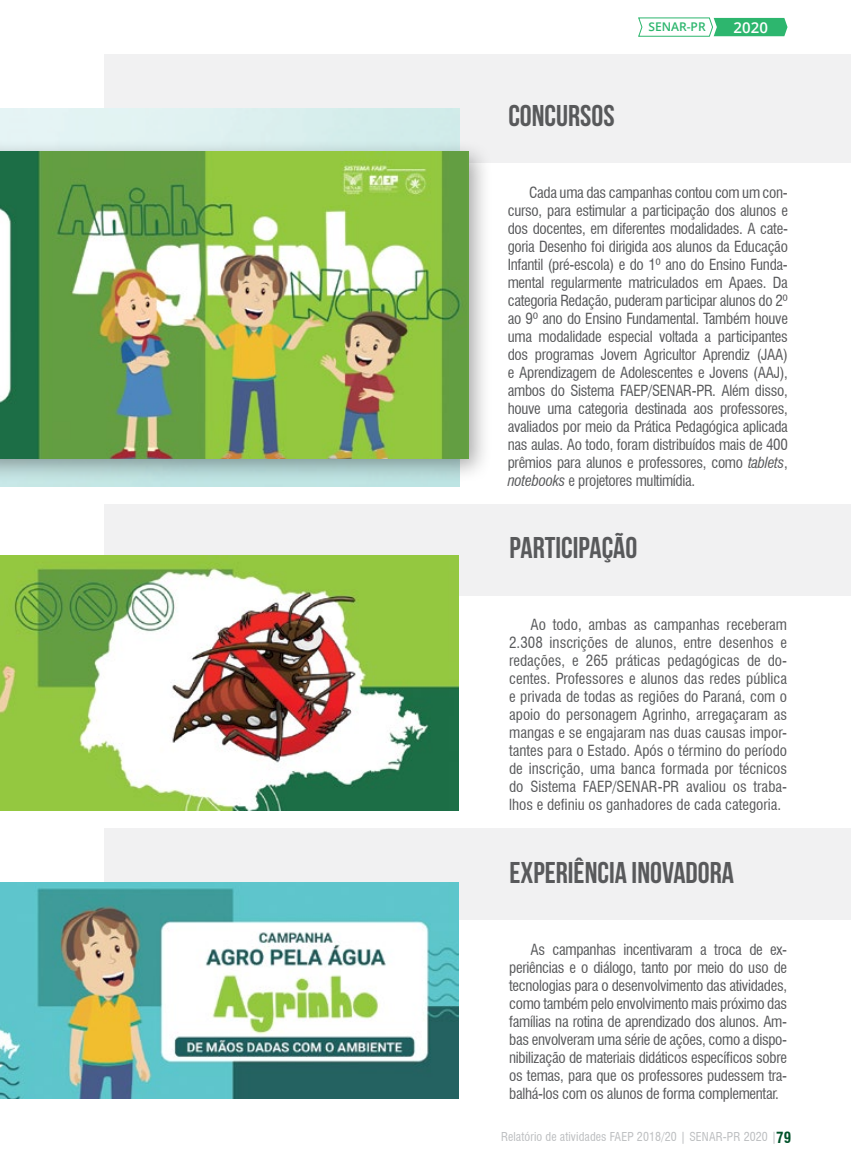
<style>
.page{position:relative;width:851px;height:1170px;background:#fff}
.page>*{position:absolute;margin:0;border:0;box-sizing:border-box;transform-origin:0 0}
.t1{font:700 30px "Bebas Neue";color:#58595b}
.t2{font:condensed 15px/18px "Swiss 721 BT";letter-spacing:-.02em;color:#58595b;text-align:justify}
.t3{font:600 15px "Open Sans";color:#fff}
.t4{font:condensed 12px "Swiss 721 BT";letter-spacing:.01em;color:#bcbec0}
.t5{font:600 12px "Open Sans";color:#2db66e}
.s1{font-style:italic}
.s2{font-weight:700;font-size:15px;color:#00522a}
</style>
<div class="page">
<div style="left:104px;top:828px;width:746px;height:92px;background:#f1f1f2"></div>
<svg style="left:104px;top:54px;width:746px;height:108px;fill:#f1f1f2"></svg>
<div style="left:104px;top:504px;width:746px;height:92px;background:#f1f1f2"></div>
<div style="left:0;top:138px;width:493px;height:346px;background:#000;opacity:.35"></div>
<img style="left:0;top:152px;width:468px;height:306px">
<img style="left:0;top:555px;width:458px;height:255px">
<img style="left:0;top:882px;width:458px;height:216px">
<svg style="left:638px;top:17px;width:149px;height:20px"></svg>
<h1 class="t1" style="left:508px;top:99px;width:108px">CONCURSOS</h1>
<p class="t5" style="left:648px;top:19px;width:59px">SENAR-PR</p>
<p class="t3" style="left:733px;top:17px;width:36px">2020</p>
<p class="t2" style="left:507px;top:184px;width:282px;text-indent:21px">Cada uma das campanhas contou com um con&shy;curso, para estimular a participação dos alunos e dos docentes, em diferentes modalidades. A cate&shy;goria Desenho foi dirigida aos alunos da Educação Infantil (pré-escola) e do 1º ano do Ensino Funda&shy;mental regularmente matriculados em Apaes. Da categoria Redação, puderam participar alunos do 2º ao 9º ano do Ensino Fundamental. Também houve uma modalidade especial voltada a participantes dos programas Jovem Agricultor Aprendiz (JAA) e Aprendizagem de Adolescentes e Jovens (AAJ), ambos do Sistema FAEP/SENAR-PR. Além disso, houve uma categoria destinada aos professores, avaliados por meio da Prática Pedagógica aplicada nas aulas. Ao todo, foram distribuídos mais de 400 prêmios para alunos e professores, como <span class="s1">tablets</span>, <span class="s1">notebooks</span> e projetores multimídia.</p>
<h1 class="t1" style="left:509px;top:531px;width:129px">PARTICIPAÇÃO</h1>
<p class="t2" style="left:509px;top:616px;width:279px;text-indent:21px">Ao todo, ambas as campanhas receberam 2.308 inscrições de alunos, entre desenhos e redações, e 265 práticas pedagógicas de do&shy;centes. Professores e alunos das redes pública e privada de todas as regiões do Paraná, com o apoio do personagem Agrinho, arregaçaram as mangas e se engajaram nas duas causas impor&shy;tantes para o Estado. Após o término do período de inscrição, uma banca formada por técnicos do Sistema FAEP/SENAR-PR avaliou os traba&shy;lhos e definiu os ganhadores de cada categoria.</p>
<h1 class="t1" style="left:509px;top:855px;width:226px">EXPERIÊNCIA INOVADORA</h1>
<p class="t2" style="left:509px;top:940px;width:279px;text-indent:21px">As campanhas incentivaram a troca de ex&shy;periências e o diálogo, tanto por meio do uso de tecnologias para o desenvolvimento das atividades, como também pelo envolvimento mais próximo das famílias na rotina de aprendizado dos alunos. Am&shy;bas envolveram uma série de ações, como a dispo&shy;nibilização de materiais didáticos específicos sobre os temas, para que os professores pudessem tra&shy;balhá-los com os alunos de forma complementar.</p>
<p class="t4" style="left:501px;top:1128px;width:291px">Relatório de atividades FAEP 2018/20 | SENAR-PR 2020 |<span class="s2">79</span></p>
</div>
